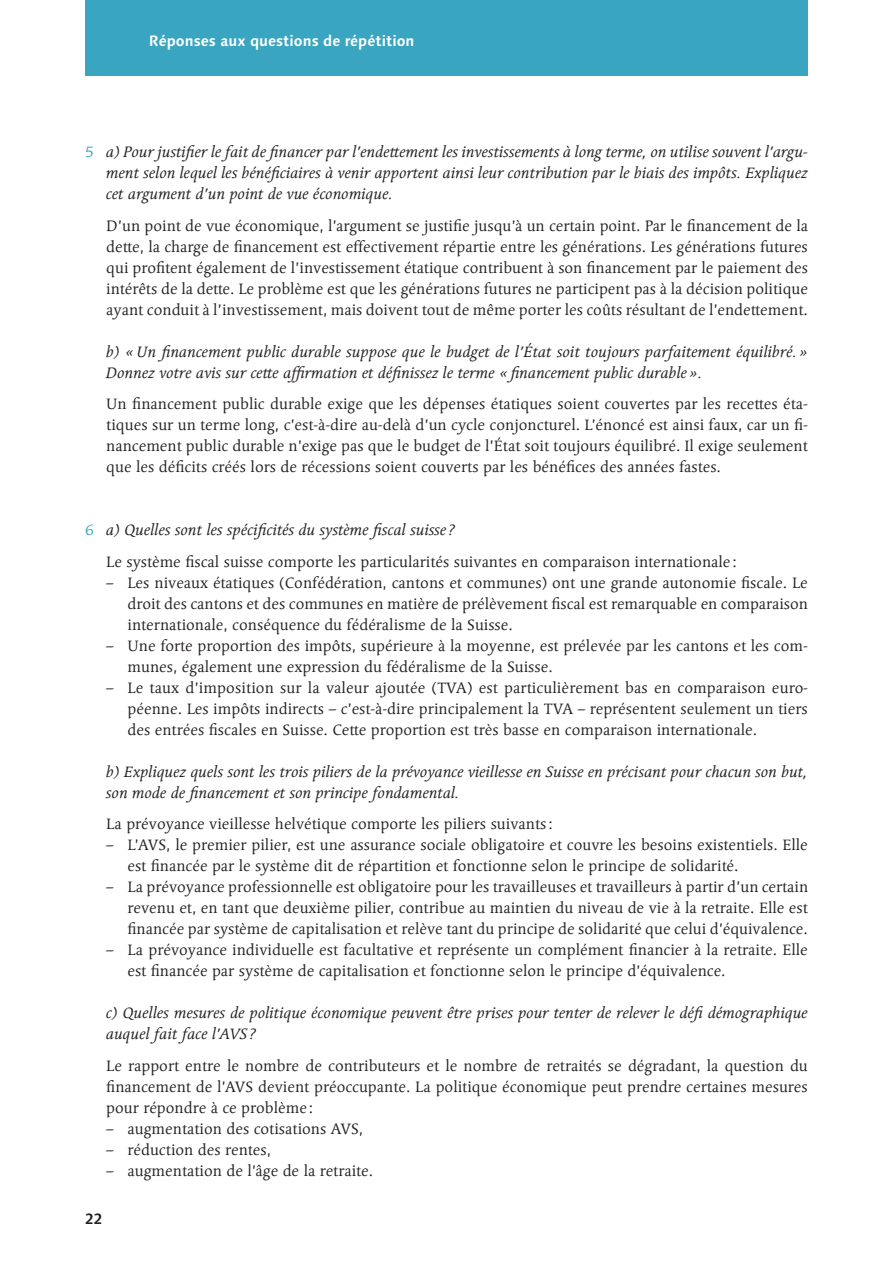
<style>
.page{position:relative;width:893px;height:1263px;background:#fff}
.page>*{position:absolute;margin:0;border:0;box-sizing:border-box;transform-origin:0 0}
.t1{font:15px/21px "Linotype Syntax Serif";color:#231f20;text-align:justify}
.t2{font:italic 15px/21px "Linotype Syntax Serif";color:#231f20}
.t3{font:700 15px "Linotype Syntax";color:#fff}
.t4{font:700 15px "Linotype Syntax";color:#231f20}
.s1{font-style:normal;color:#3aa5c0}
.s2{color:#3aa5c0}
.s3{font-style:italic}
</style>
<div class="page">
<div style="left:85px;top:0;width:723px;height:76px;background:#3aa5c0"></div>
<p class="t3" style="left:149px;top:31px;width:267px">Réponses aux questions de répétition</p>
<p class="t2" style="left:106px;top:142px;width:703px;text-align:justify;text-indent:-21px"><span class="s1">5</span> a) Pour justifier le fait de financer par l’endettement les investissements à long terme, on utilise souvent l’argu&shy;ment selon lequel les bénéficiaires à venir apportent ainsi leur contribution par le biais des impôts. Expliquez cet argument d’un point de vue économique.</p>
<p class="t1" style="left:106px;top:216px;width:703px">D’un point de vue économique, l’argument se justifie jusqu’à un certain point. Par le financement de la dette, la charge de financement est effectivement répartie entre les générations. Les générations futures qui profitent également de l’investissement étatique contribuent à son financement par le paiement des intérêts de la dette. Le problème est que les générations futures ne participent pas à la décision politique ayant conduit à l’investissement, mais doivent tout de même porter les coûts résultant de l’endettement.</p>
<p class="t2" style="left:106px;top:342px;width:703px">b) « Un financement public durable suppose que le budget de l’État soit toujours parfaitement équilibré.»<br>Donnez votre avis sur cette affirmation et définissez le terme « financement public durable».</p>
<p class="t1" style="left:106px;top:394px;width:703px">Un financement public durable exige que les dépenses étatiques soient couvertes par les recettes éta&shy;tiques sur un terme long, c’est-à-dire au-delà d’un cycle conjoncturel. L’énoncé est ainsi faux, car un fi&shy;nancement public durable n’exige pas que le budget de l’État soit toujours équilibré. Il exige seulement que les déficits créés lors de récessions soient couverts par les bénéfices des années fastes.</p>
<p class="t1" style="left:106px;top:515px;width:632px;line-height:31.5px;text-indent:-21px"><span class="s2">6</span> <span class="s3">a) Quelles sont les spécificités du système fiscal suisse ?<br></span>Le système fiscal suisse comporte les particularités suivantes en comparaison internationale:</p>
<p class="t1" style="left:128px;top:573px;width:682px;text-indent:-21px">– Les niveaux étatiques (Confédération, cantons et communes) ont une grande autonomie fiscale. Le droit des cantons et des communes en matière de prélèvement fiscal est remarquable en comparaison internationale, conséquence du fédéralisme de la Suisse.</p>
<p class="t1" style="left:128px;top:636px;width:682px;text-indent:-21px">– Une forte proportion des impôts, supérieure à la moyenne, est prélevée par les cantons et les com&shy;munes, également une expression du fédéralisme de la Suisse.</p>
<p class="t1" style="left:128px;top:678px;width:682px;text-indent:-21px">– Le taux d’imposition sur la valeur ajoutée (TVA) est particulièrement bas en comparaison euro&shy;péenne. Les impôts indirects – c’est-à-dire principalement la TVA – représentent seulement un tiers des entrées fiscales en Suisse. Cette proportion est très basse en comparaison internationale.</p>
<p class="t2" style="left:106px;top:762px;width:703px">b) Expliquez quels sont les trois piliers de la prévoyance vieillesse en Suisse en précisant pour chacun son but, son mode de financement et son principe fondamental.</p>
<p class="t1" style="left:106px;top:814px;width:448px">La prévoyance vieillesse helvétique comporte les piliers suivants :</p>
<p class="t1" style="left:128px;top:835px;width:682px;text-indent:-21px">– L’AVS, le premier pilier, est une assurance sociale obligatoire et couvre les besoins existentiels. Elle est financée par le système dit de répartition et fonctionne selon le principe de solidarité.</p>
<p class="t1" style="left:128px;top:877px;width:682px;text-indent:-21px">– La prévoyance professionnelle est obligatoire pour les travailleuses et travailleurs à partir d’un certain revenu et, en tant que deuxième pilier, contribue au maintien du niveau de vie à la retraite. Elle est financée par système de capitalisation et relève tant du principe de solidarité que celui d’équivalence.</p>
<p class="t1" style="left:128px;top:940px;width:682px;text-indent:-21px">– La prévoyance individuelle est facultative et représente un complément financier à la retraite. Elle est financée par système de capitalisation et fonctionne selon le principe d’équivalence.</p>
<p class="t2" style="left:106px;top:1003px;width:703px">c) Quelles mesures de politique économique peuvent être prises pour tenter de relever le défi démographique auquel fait face l’AVS ?</p>
<p class="t1" style="left:106px;top:1056px;width:703px">Le rapport entre le nombre de contributeurs et le nombre de retraités se dégradant, la question du financement de l’AVS devient préoccupante. La politique économique peut prendre certaines mesures pour répondre à ce problème:</p>
<p class="t1" style="left:106px;top:1119px;width:259px">– augmentation des cotisations AVS,</p>
<p class="t1" style="left:106px;top:1140px;width:166px">– réduction des rentes,</p>
<p class="t1" style="left:106px;top:1161px;width:268px">– augmentation de l’âge de la retraite.</p>
<p class="t4" style="left:85px;top:1209px;width:19px">22</p>
</div>
